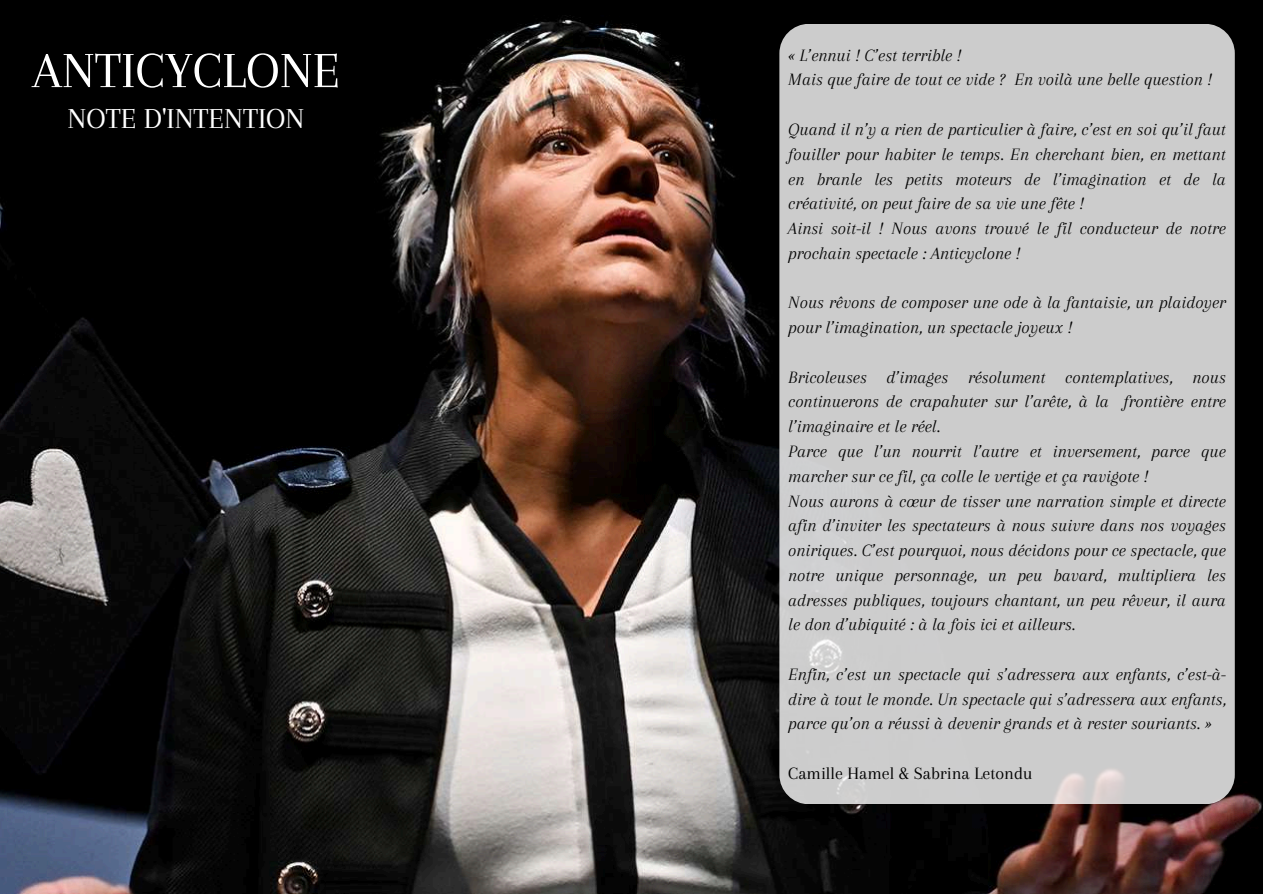
<style>
.page{position:relative;width:1263px;height:894px;background:#fff}
.page>*{position:absolute;margin:0;border:0;box-sizing:border-box;transform-origin:0 0}
.t1{font:52.5px "Arapey";color:#fff}
.t2{font:30px "Arapey";color:#fff}
.t3{font:italic 18px/24.8px "Arapey";color:#000}
.t4{font:18px "Arapey";color:#000}
</style>
<div class="page">
<img style="left:0;top:0;width:1263px;height:893px">
<div style="left:779px;top:24px;width:456px;height:779px;background:#ccc;border-radius:30px"></div>
<h1 class="t1" style="left:32px;top:41px;width:309px">ANTICYCLONE</h1>
<h2 class="t2" style="left:68px;top:102px;width:238px">NOTE D'INTENTION</h2>
<p class="t3" style="left:788px;top:42px;width:425px">« L’ennui ! C’est terrible !<br>Mais que faire de tout ce vide ? En voilà une belle question !</p>
<p class="t3" style="left:788px;top:117px;width:439px">Quand il n’y a rien de particulier à faire, c’est en soi qu’il faut fouiller pour habiter le temps. En cherchant bien, en mettant en branle les petits moteurs de l’imagination et de la créativité, on peut faire de sa vie une fête !<br>Ainsi soit-il ! Nous avons trouvé le fil conducteur de notre prochain spectacle : Anticyclone !</p>
<p class="t3" style="left:788px;top:290px;width:439px">Nous rêvons de composer une ode à la fantaisie, un plaidoyer pour l’imagination, un spectacle joyeux !</p>
<p class="t3" style="left:788px;top:364px;width:439px">Bricoleuses d’images résolument contemplatives, nous continuerons de crapahuter sur l’arête, à la frontière entre l’imaginaire et le réel.<br>Parce que l’un nourrit l’autre et inversement, parce que marcher sur ce fil, ça colle le vertige et ça ravigote !<br>Nous aurons à cœur de tisser une narration simple et directe afin d’inviter les spectateurs à nous suivre dans nos voyages oniriques. C’est pourquoi, nous décidons pour ce spectacle, que notre unique personnage, un peu bavard, multipliera les adresses publiques, toujours chantant, un peu rêveur, il aura le don d’ubiquité : à la fois ici et ailleurs.</p>
<p class="t3" style="left:788px;top:661px;width:439px;text-align:justify">Enfin, c’est un spectacle qui s’adressera aux enfants, c’est-à&shy;dire à tout le monde. Un spectacle qui s’adressera aux enfants, parce qu’on a réussi à devenir grands et à rester souriants. »</p>
<p class="t4" style="left:788px;top:763px;width:246px">Camille Hamel &amp; Sabrina Letondu</p>
</div>
